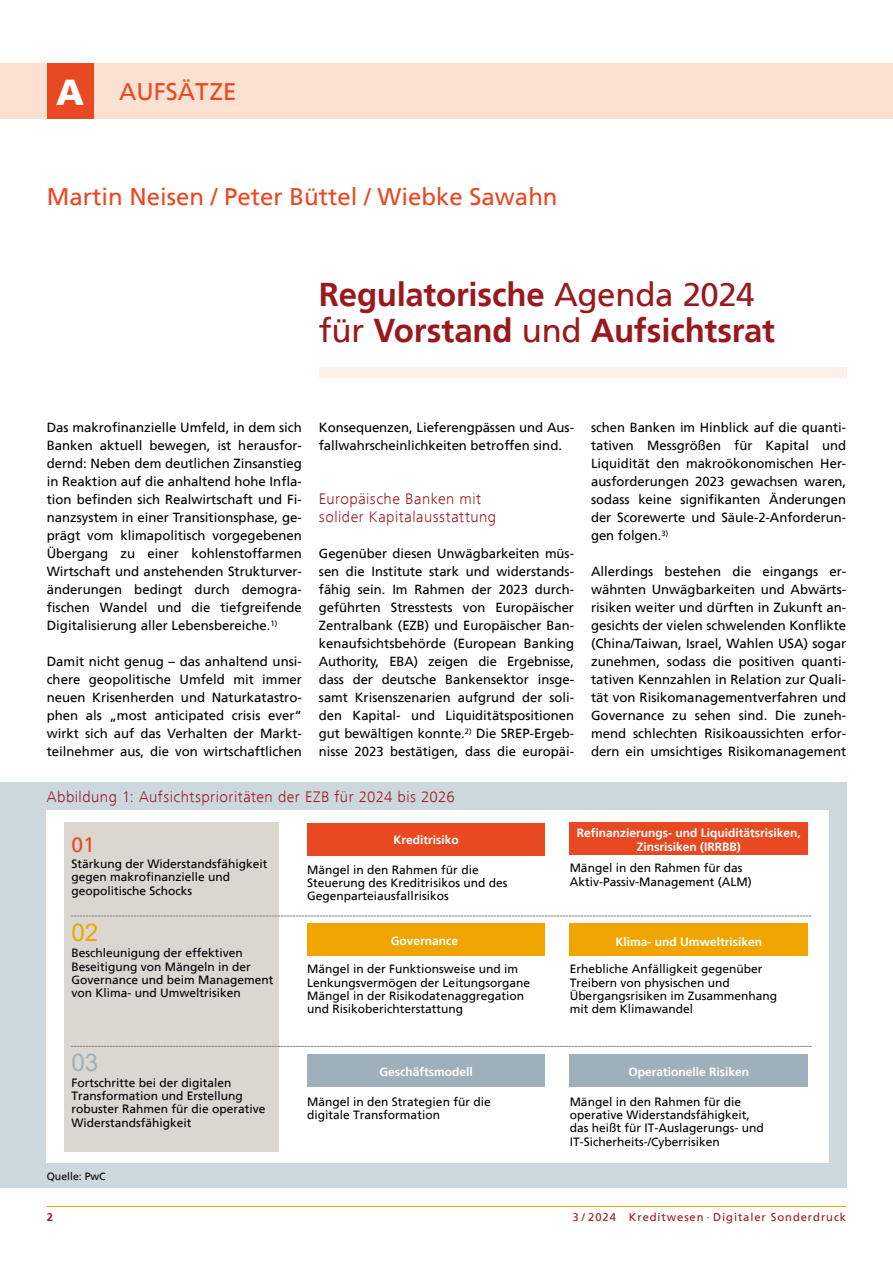
<style>
.page{position:relative;width:893px;height:1263px;background:#fff}
.page>*{position:absolute;margin:0;border:0;box-sizing:border-box;transform-origin:0 0}
.Headline_Aufsatz{font:700 33px/36px "Frutiger";letter-spacing:-.01em;color:#9a191e}
.t1{font:24.3px "Arial";color:#f0a400}
.t2{font:24.3px "Arial";color:#9db0bb}
.Autor{font:24px "Frutiger";color:#e84922}
.t3{font:21px "Frutiger";color:#e84922}
.Überschrift_Abbildungen{font:300 15.75px "Frutiger Next Com";letter-spacing:.03em;color:#9a191e}
.Zwischenüberschrift{font:300 15.75px/18px "Frutiger Next Com";letter-spacing:.03em;color:#9a191e}
.Fließtext{font:13.2px/18px "Frutiger";color:#000;text-align:justify}
.t4{font:12px/13.4px "Frutiger";color:#000}
.t5{font:700 12px/13.4px "Frutiger";color:#fff;text-align:center}
.t6{font:11.25px "Frutiger";letter-spacing:.08em;color:#9a191e}
.t7{font:700 11.25px "Frutiger";color:#9a191e}
.Quelle{font:10.5px "Frutiger";color:#000}
.s1{font-weight:900;font-size:36px;color:#fff}
.s2{font-weight:400}
</style>
<div class="page">
<div style="left:319px;top:368px;width:527px;height:10px;background:#feefe8"></div>
<hr style="left:47px;top:1206px;width:799px;height:1px;background:#f0a400">
<div style="left:0;top:64px;width:893px;height:55px;background:#fce0d1"></div>
<div style="left:47px;top:64px;width:47px;height:55px;background:#e84922"></div>
<div style="left:0;top:782px;width:846px;height:406px;background:#cdd7de"></div>
<div style="left:47px;top:810px;width:782px;height:353px;background:#fff"></div>
<div style="left:65px;top:822px;width:214px;height:329px;background:#dad7d0"></div>
<div style="left:307px;top:824px;width:238px;height:32px;background:#e84922"></div>
<div style="left:307px;top:924px;width:238px;height:32px;background:#f0a400"></div>
<div style="left:307px;top:1054px;width:238px;height:32px;background:#9db0bb"></div>
<div style="left:570px;top:822px;width:238px;height:33px;background:#e84922"></div>
<div style="left:570px;top:924px;width:238px;height:32px;background:#f0a400"></div>
<div style="left:570px;top:1054px;width:238px;height:32px;background:#9db0bb"></div>
<svg style="left:71px;top:916px;width:740px;height:1px"></svg>
<svg style="left:71px;top:1046px;width:740px;height:1px"></svg>
<h3 class="Autor" style="left:56px;top:81px;width:182px"><span class="s1">A</span> AUFSÄTZE</h3>
<p class="Autor" style="left:47px;top:186px;width:512px">Martin Neisen / Peter Büttel / Wiebke Sawahn</p>
<p class="Headline_Aufsatz" style="left:319px;top:279px;width:458px">Regulatorische <span class="s2">Agenda 2024 für</span> Vorstand <span class="s2">und</span> Aufsichtsrat</p>
<p class="Fließtext" style="left:47px;top:419px;width:257px">Das makrofinanzielle Umfeld, in dem sich Banken aktuell bewegen, ist herausfor&shy;dernd: Neben dem deutlichen Zinsanstieg in Reaktion auf die anhaltend hohe Infla&shy;tion befinden sich Realwirtschaft und Fi&shy;nanzsystem in einer Transitionsphase, ge&shy;prägt vom klimapolitisch vorgegebenen Übergang zu einer kohlenstoffarmen Wirtschaft und anstehenden Strukturver&shy;änderungen bedingt durch demogra&shy;fischen Wandel und die tiefgreifende Digitalisierung aller Lebensbereiche.<sup>1)</sup></p>
<p class="Fließtext" style="left:47px;top:653px;width:257px">Damit nicht genug – das anhaltend unsi&shy;chere geopolitische Umfeld mit immer neuen Krisenherden und Naturkatastro&shy;phen als „most anticipated crisis ever“ wirkt sich auf das Verhalten der Markt&shy;teilnehmer aus, die von wirtschaftlichen</p>
<p class="Fließtext" style="left:319px;top:419px;width:257px">Konsequenzen, Lieferengpässen und Aus&shy;fallwahrscheinlichkeiten betroffen sind.</p>
<p class="Zwischenüberschrift" style="left:319px;top:490px;width:179px">Europäische Banken mit solider Kapitalausstattung</p>
<p class="Fließtext" style="left:319px;top:545px;width:257px">Gegenüber diesen Unwägbarkeiten müs&shy;sen die Institute stark und widerstands&shy;fähig sein. Im Rahmen der 2023 durch&shy;geführten Stresstests von Europäischer Zentralbank (EZB) und Europäischer Ban&shy;kenaufsichtsbehörde (European Banking Authority, EBA) zeigen die Ergebnisse, dass der deutsche Bankensektor insge&shy;samt Krisenszenarien aufgrund der soli&shy;den Kapital- und Liquiditätspositionen gut bewältigen konnte.<sup>2)</sup> Die SREP-Ergeb&shy;nisse 2023 bestätigen, dass die europäi-</p>
<p class="Fließtext" style="left:591px;top:419px;width:257px">schen Banken im Hinblick auf die quanti&shy;tativen Messgrößen für Kapital und Liquidität den makroökonomischen Her&shy;ausforderungen 2023 gewachsen waren, sodass keine signifikanten Änderungen der Scorewerte und Säule-2-Anforderun&shy;gen folgen.<sup>3)</sup></p>
<p class="Fließtext" style="left:591px;top:563px;width:257px">Allerdings bestehen die eingangs er&shy;wähnten Unwägbarkeiten und Abwärts&shy;risiken weiter und dürften in Zukunft an&shy;gesichts der vielen schwelenden Konflikte (China/Taiwan, Israel, Wahlen USA) sogar zunehmen, sodass die positiven quanti&shy;tativen Kennzahlen in Relation zur Quali&shy;tät von Risikomanagementverfahren und Governance zu sehen sind. Die zuneh&shy;mend schlechten Risikoaussichten erfor&shy;dern ein umsichtiges Risikomanagement</p>
<p class="Überschrift_Abbildungen" style="left:47px;top:788px;width:410px">Abbildung 1: Aufsichtsprioritäten der EZB für 2024 bis 2026</p>
<p class="t3" style="left:72px;top:835px;width:25px">01</p>
<p class="t4" style="left:72px;top:858px;width:198px">Stärkung der Widerstandsfähigkeit gegen makrofinanzielle und geopolitische Schocks</p>
<p class="t1" style="left:72px;top:916px;width:28px">02</p>
<p class="t4" style="left:72px;top:947px;width:204px">Beschleunigung der effektiven<br>Beseitigung von Mängeln in der<br>Governance und beim Management von Klima- und Umweltrisiken</p>
<p class="t5" style="left:577px;top:827px;width:226px">Refinanzierungs- und Liquiditätsrisiken,<br>Zinsrisiken (IRRBB)</p>
<p class="t5" style="left:393px;top:834px;width:67px">Kreditrisiko</p>
<p class="t4" style="left:307px;top:863px;width:202px">Mängel in den Rahmen für die<br>Steuerung des Kreditrisikos und des<br>Gegenparteiausfallrisikos</p>
<p class="t4" style="left:570px;top:862px;width:184px">Mängel in den Rahmen für das<br>Aktiv-Passiv-Management (ALM)</p>
<p class="t5" style="left:615px;top:935px;width:148px">Klima- und Umweltrisiken</p>
<p class="t5" style="left:391px;top:935px;width:69px">Governance</p>
<p class="t4" style="left:570px;top:963px;width:209px">Erhebliche Anfälligkeit gegenüber<br>Treibern von physischen und<br>Übergangsrisiken im Zusammenhang mit dem Klimawandel</p>
<p class="t4" style="left:307px;top:963px;width:224px">Mängel in der Funktionsweise und im Lenkungsvermögen der Leitungsorgane Mängel in der Risikodatenaggregation und Risikoberichterstattung</p>
<p class="t2" style="left:72px;top:1045px;width:28px">03</p>
<p class="t4" style="left:72px;top:1076px;width:196px">Fortschritte bei der digitalen<br>Transformation und Erstellung robuster Rahmen für die operative<br>Widerstandsfähigkeit</p>
<p class="Quelle" style="left:47px;top:1171px;width:60px">Quelle: PwC</p>
<p class="t5" style="left:379px;top:1066px;width:95px">Geschäftsmodell</p>
<p class="t5" style="left:628px;top:1066px;width:122px">Operationelle Risiken</p>
<p class="t4" style="left:307px;top:1095px;width:185px">Mängel in den Strategien für die digitale Transformation</p>
<p class="t4" style="left:570px;top:1095px;width:196px">Mängel in den Rahmen für die operative Widerstandsfähigkeit, das heißt für IT-Auslagerungs- und<br>IT-Sicherheits-/Cyberrisiken</p>
<p class="t7" style="left:47px;top:1211px;width:8px">2</p>
<p class="t6" style="left:572px;top:1211px;width:275px">3 / 2024 Kreditwesen · Digitaler Sonderdruck</p>
</div>
